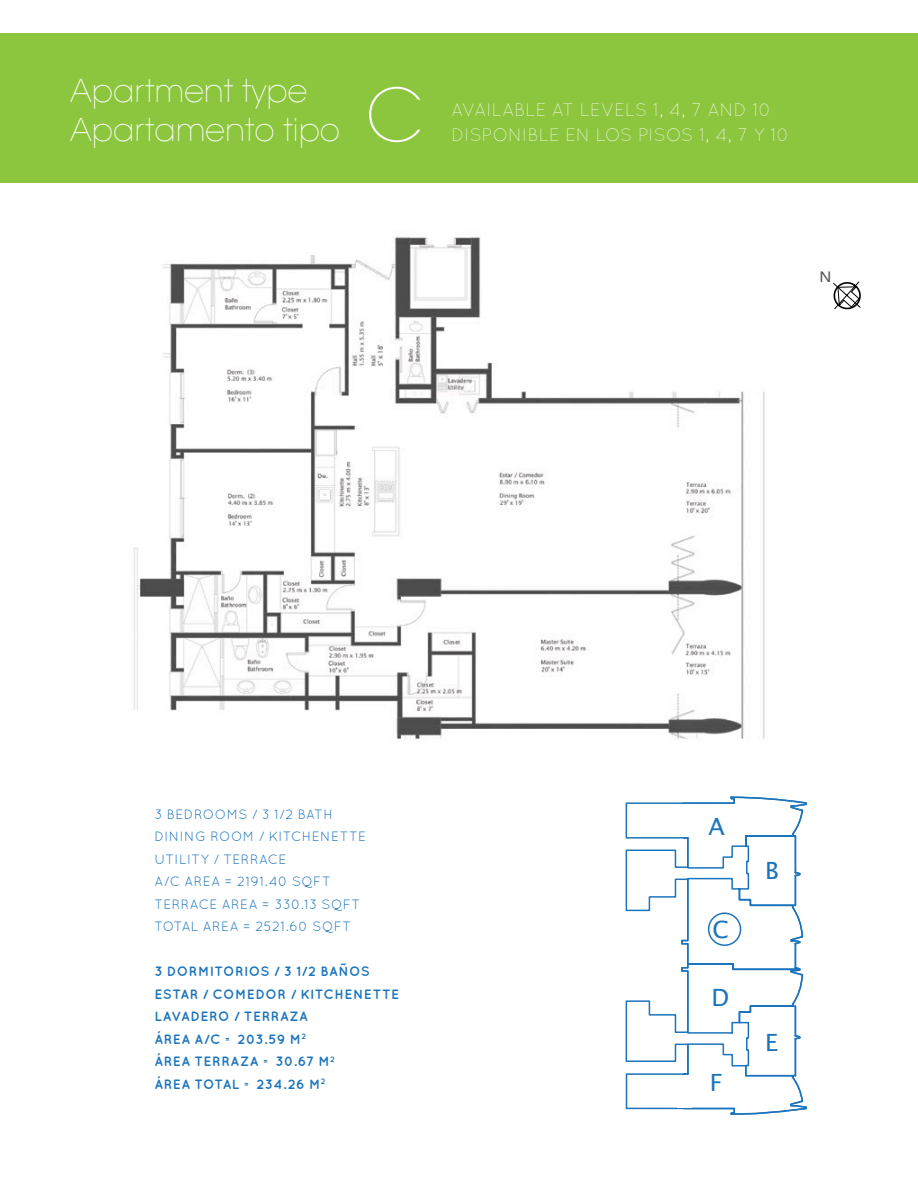
<style>
.page{position:relative;width:918px;height:1188px;background:#fff}
.page>*{position:absolute;margin:0;border:0;box-sizing:border-box;transform-origin:0 0}
.t1{font:200 72.45px "Avant Garde LT";color:#fff}
.t2{font:200 31.5px "Avant Garde LT";color:#fff}
.t3{font:23.85px "Lucida Sans";color:#1c75bc}
.t4{font:300 18px "Quicksand";letter-spacing:.005em;color:#fff}
.t5{font:500 15px "Avenir";color:#58585a}
.t6{font:13.5px "Quicksand";letter-spacing:.03em;color:#1c75bc}
.t7{font:700 13.5px "Quicksand";letter-spacing:.04em;color:#1c75bc}
</style>
<div class="page">
<div style="left:0;top:33px;width:918px;height:150px;background:#8cc63f"></div>
<svg style="left:833px;top:281px;width:28px;height:29px"></svg>
<img style="left:133px;top:237px;width:632px;height:502px">
<svg style="left:625px;top:802px;width:55px;height:308px"></svg>
<div style="left:626px;top:1073px;width:58px;height:36px;border:2px solid #1c75bc"></div>
<div style="left:626px;top:802px;width:58px;height:37px;border:2px solid #1c75bc"></div>
<svg style="left:680px;top:796px;width:127px;height:319px"></svg>
<div style="left:678px;top:804px;width:14px;height:33px;background:#fff"></div>
<div style="left:678px;top:1075px;width:14px;height:33px;background:#fff"></div>
<div style="left:709px;top:913px;width:32px;height:32px;background:#fff;border-radius:50%"></div>
<div style="left:708px;top:912px;width:33px;height:34px;border:2px solid #1c75bc;border-radius:50%"></div>
<p class="t2" style="left:70px;top:72px;width:239px">Apartment type</p>
<p class="t2" style="left:70px;top:111px;width:271px">Apartamento tipo</p>
<p class="t1" style="left:366px;top:72px;width:58px">C</p>
<p class="t4" style="left:452px;top:99px;width:322px">AVAILABLE AT LEVELS 1, 4, 7 AND 10</p>
<p class="t4" style="left:452px;top:124px;width:340px">DISPONIBLE EN LOS PISOS 1, 4, 7 Y 10</p>
<p class="t5" style="left:819px;top:264px;width:13px">N</p>
<p class="t6" style="left:154px;top:806px;width:180px">3 BEDROOMS / 3 1/2 BATH</p>
<p class="t6" style="left:154px;top:829px;width:213px">DINING ROOM / KITCHENETTE</p>
<p class="t6" style="left:154px;top:851px;width:134px">UTILITY / TERRACE</p>
<p class="t6" style="left:154px;top:874px;width:178px">A/C AREA = 2191.40 SQFT</p>
<p class="t6" style="left:154px;top:896px;width:208px">TERRACE AREA = 330.13 SQFT</p>
<p class="t6" style="left:154px;top:919px;width:198px">TOTAL AREA = 2521.60 SQFT</p>
<p class="t7" style="left:154px;top:964px;width:217px">3 DORMITORIOS / 3 1/2 BAÑOS</p>
<p class="t7" style="left:154px;top:986px;width:246px">ESTAR / COMEDOR / KITCHENETTE</p>
<p class="t7" style="left:154px;top:1009px;width:155px">LAVADERO / TERRAZA</p>
<p class="t7" style="left:154px;top:1031px;width:153px">ÁREA A/C = 203.59 M<sup>2</sup></p>
<p class="t7" style="left:154px;top:1054px;width:182px">ÁREA TERRAZA = 30.67 M<sup>2</sup></p>
<p class="t7" style="left:154px;top:1076px;width:173px">ÁREA TOTAL = 234.26 M<sup>2</sup></p>
<h3 class="t3" style="left:710px;top:1069px;width:14px">F</h3>
<h3 class="t3" style="left:708px;top:813px;width:18px">A</h3>
<h3 class="t3" style="left:712px;top:916px;width:18px">C</h3>
<h3 class="t3" style="left:712px;top:983px;width:19px">D</h3>
<h3 class="t3" style="left:765px;top:857px;width:15px">B</h3>
<h3 class="t3" style="left:765px;top:1029px;width:14px">E</h3>
</div>
